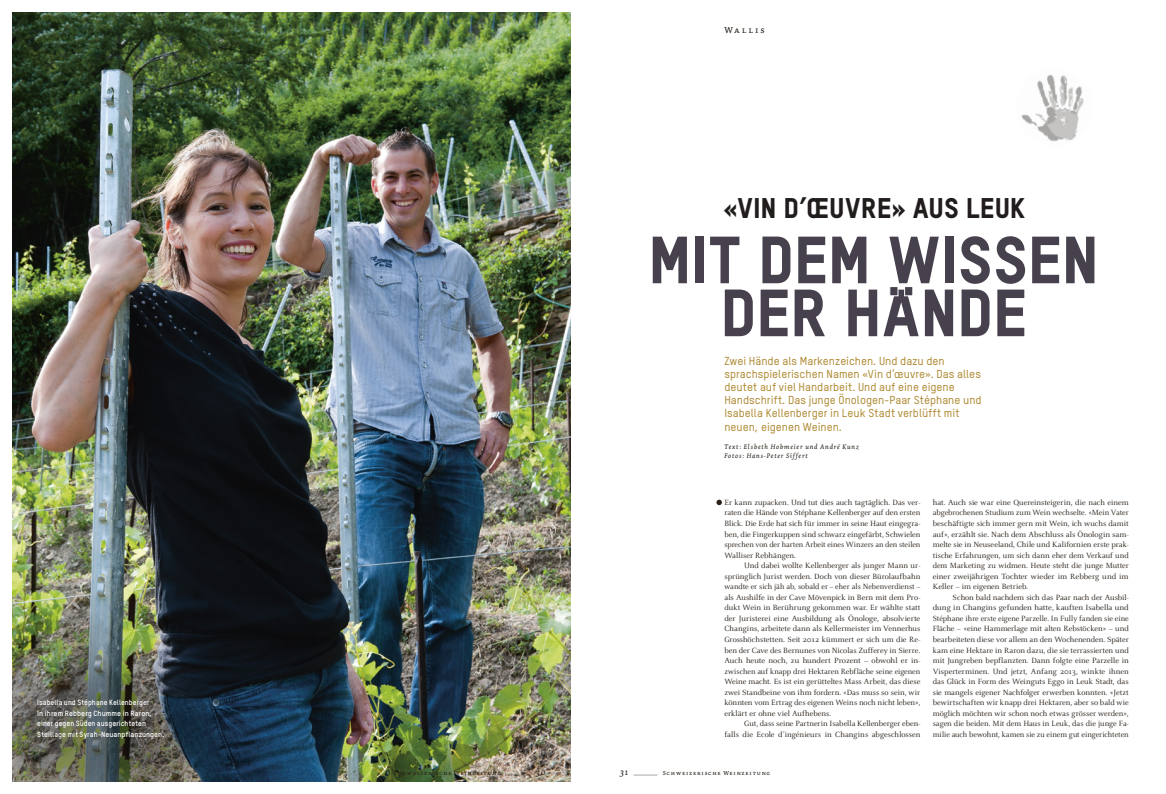
<style>
.page{position:relative;width:1166px;height:794px;background:#fff}
.page>*{position:absolute;margin:0;border:0;box-sizing:border-box;transform-origin:0 0}
.t1{font:65.45px/52.9px "TSTAR Headline";letter-spacing:-.005em;color:#46414d;text-align:center}
.t2{font:28px "TSTAR Headline";letter-spacing:.005em;color:#221d1d}
.t3{font:500 11.38px/13.1px "TSTAR";color:#ae8830}
.t4{font:9.19px "Dolly Small Caps";letter-spacing:.205em;color:#29211a}
.t5{font:8.31px/10.5px "Celeste";letter-spacing:-.005em;color:#29211a;text-align:justify}
.t6{font:700 7.44px/10.5px "TSTAR";letter-spacing:.01em;color:#fff}
.t7{font:italic 7px/8.8px "Dolly";letter-spacing:.11em;color:#29211a}
.t8{font:6.12px "Dolly Small Caps";letter-spacing:.11em;color:#29211a}
.s1{font-family:"Dolly";font-style:italic;font-size:7.88px}
.s2{font-family:"Dolly";font-style:italic;font-size:9.62px}
</style>
<div class="page">
<img style="left:12px;top:12px;width:558px;height:769px">
<img style="left:1021px;top:75px;width:63px;height:67px">
<svg style="left:889px;top:287px;width:24px;height:9px"></svg>
<svg style="left:716px;top:500px;width:6px;height:5px"></svg>
<p class="t6" style="left:37px;top:697px;width:129px">Isabella und Stéphane Kellenberger<br>in ihrem Rebberg Chumme in Raron, einer gegen Süden ausgerichteten Steillage mit Syrah-Neuanpflanzungen.</p>
<p class="t4" style="left:724px;top:25px;width:42px">Wallis</p>
<h2 class="t2" style="left:723px;top:191px;width:303px">«VIN D’ŒUVRE» AUS LEUK</h2>
<h1 class="t1" style="left:648px;top:233px;width:453px">MIT DEM WISSEN<br>DER HANDE</h1>
<p class="t3" style="left:724px;top:354px;width:259px">Zwei Hände als Markenzeichen. Und dazu den sprachspielerischen Namen «Vin d’œuvre». Das alles deutet auf viel Handarbeit. Und auf eine eigene Handschrift. Das junge Önologen-Paar Stéphane und Isabella Kellenberger in Leuk Stadt verblüfft mit neuen, eigenen Weinen.</p>
<p class="t7" style="left:724px;top:442px;width:136px">Text: Elsbeth Hobmeier und André Kunz<br>Fotos: Hans-Peter Siffert</p>
<p class="t5" style="left:724px;top:497px;width:197px">Er kann zupacken. Und tut dies auch tagtäglich. Das ver&shy;raten die Hände von Stéphane Kellenberger auf den ersten Blick. Die Erde hat sich für immer in seine Haut eingegra&shy;ben, die Fingerkuppen sind schwarz eingefärbt, Schwielen sprechen von der harten Arbeit eines Winzers an den steilen Walliser Rebhängen.</p>
<p class="t5" style="left:724px;top:560px;width:197px;text-indent:20px">Und dabei wollte Kellenberger als junger Mann ur&shy;sprünglich Jurist werden. Doch von dieser Bürolaufbahn wandte er sich jäh ab, sobald er – eher als Nebenverdienst – als Aushilfe in der Cave Mövenpick in Bern mit dem Pro&shy;dukt Wein in Berührung gekommen war. Er wählte statt der Juristerei eine Ausbildung als Önologe, absolvierte Changins, arbeitete dann als Kellermeister im Vennerhus Grosshöchstetten. Seit 2012 kümmert er sich um die Re&shy;ben der Cave des Bernunes von Nicolas Zufferey in Sierre.<br>Auch heute noch, zu hundert Prozent – obwohl er in&shy;zwischen auf knapp drei Hektaren Rebfläche seine eigenen Weine macht. Es ist ein gerütteltes Mass Arbeit, das diese zwei Standbeine von ihm fordern. «Das muss so sein, wir könnten vom Ertrag des eigenen Weins noch nicht leben», erklärt er ohne viel Aufhebens.</p>
<p class="t5" style="left:724px;top:718px;width:197px;text-align:right">Gut, dass seine Partnerin Isabella Kellenberger eben-<br>falls die Ecole d’ingénieurs in Changins abgeschlossen</p>
<p class="t8" style="left:394px;top:769px;width:154px">Schweizerische Weinzeitung <span class="s1">—</span> <span class="s2">30</span></p>
<p class="t8" style="left:620px;top:769px;width:152px"><span class="s2">31</span> <span class="s1">—</span> Schweizerische Weinzeitung</p>
<p class="t5" style="left:933px;top:497px;width:197px">hat. Auch sie war eine Quereinsteigerin, die nach einem abgebrochenen Studium zum Wein wechselte. «Mein Vater beschäftigte sich immer gern mit Wein, ich wuchs damit auf», erzählt sie. Nach dem Abschluss als Önologin sam&shy;melte sie in Neuseeland, Chile und Kalifornien erste prak&shy;tische Erfahrungen, um sich dann eher dem Verkauf und dem Marketing zu widmen. Heute steht die junge Mutter einer zweijährigen Tochter wieder im Rebberg und im Keller – im eigenen Betrieb.</p>
<p class="t5" style="left:933px;top:592px;width:197px;text-indent:20px">Schon bald nachdem sich das Paar nach der Ausbil&shy;dung in Changins gefunden hatte, kauften Isabella und Stéphane ihre erste eigene Parzelle. In Fully fanden sie eine Fläche – «eine Hammerlage mit alten Rebstöcken» – und bearbeiteten diese vor allem an den Wochenenden. Später kam eine Hektare in Raron dazu, die sie terrassierten und mit Jungreben bepflanzten. Dann folgte eine Parzelle in Visperterminen. Und jetzt, Anfang 2013, winkte ihnen das Glück in Form des Weinguts Eggo in Leuk Stadt, das sie mangels eigener Nachfolger erwerben konnten. «Jetzt bewirtschaften wir knapp drei Hektaren, aber so bald wie möglich möchten wir schon noch etwas grösser werden», sagen die beiden. Mit dem Haus in Leuk, das die junge Fa&shy;milie auch bewohnt, kamen sie zu einem gut eingerichteten</p>
</div>
